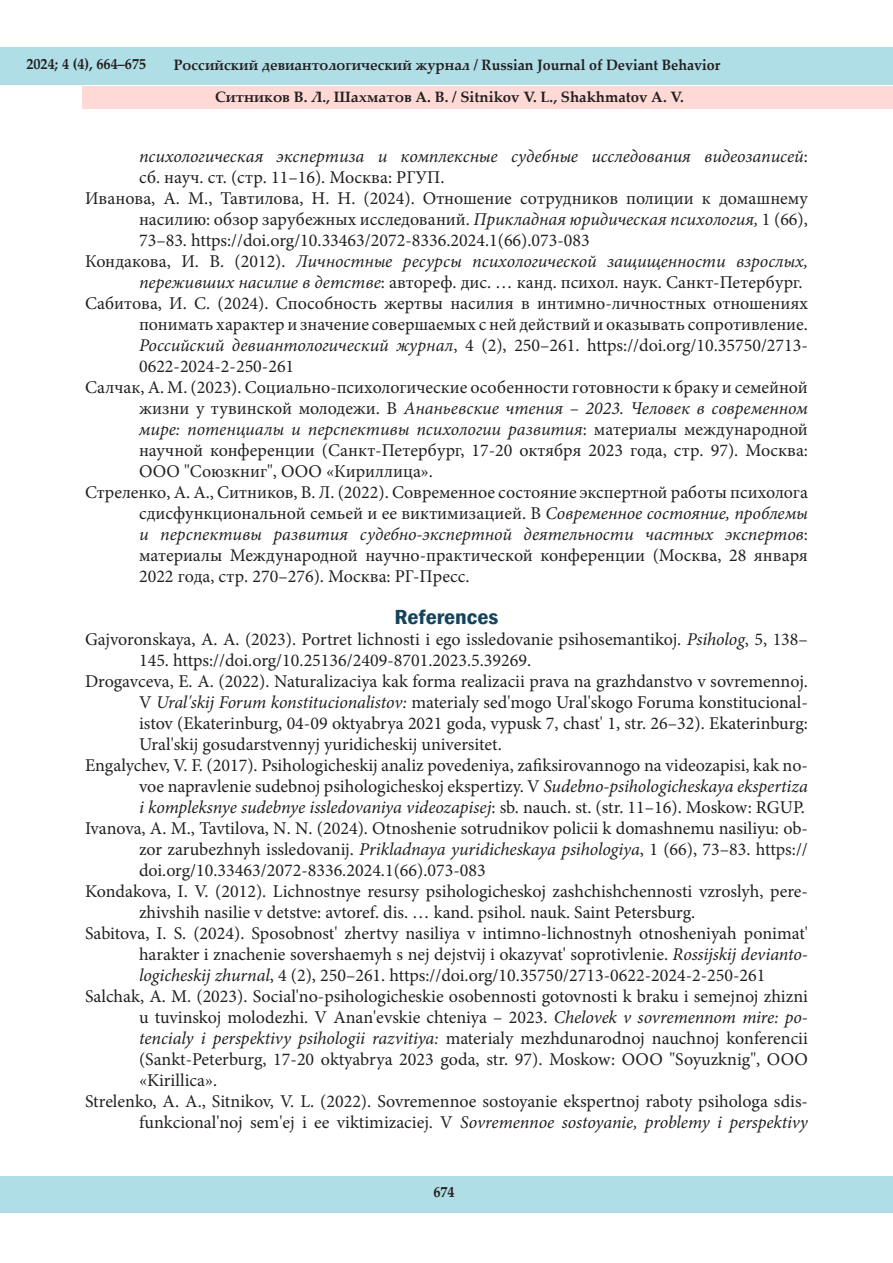
<style>
.page{position:relative;width:893px;height:1263px;background:#fff}
.page>*{position:absolute;margin:0;border:0;box-sizing:border-box;transform-origin:0 0}
.Текст_статьи{font:600 condensed 21px "Franklin Gothic";color:#14435d;scale:1.15 1}
.список_литературы{font:18px/21px "Minion Pro";color:#231f20;text-align:justify}
.список_литературы-2{font:italic 18px/21px "Minion Pro";color:#231f20}
.t1{font:700 15px "Palatino Linotype";color:#231f20;scale:.95 1}
.t2{font:700 15px "Palatino Linotype";color:#231f20}
.s1{font-style:normal}
.s2{font-style:italic}
</style>
<div class="page">
<div style="left:0;top:48px;width:893px;height:37px;background:#afdee6"></div>
<div style="left:0;top:1176px;width:892px;height:37px;background:#afdee6"></div>
<div style="left:82px;top:87px;width:811px;height:22px;background:#ffd9d5"></div>
<p class="t1" style="left:26px;top:54px;width:128px">2024; 4 (4), 664–675</p>
<p class="t1" style="left:174px;top:54px;width:577px">Российский девиантологический журнал / Russian Journal of Deviant Behavior</p>
<p class="t2" style="left:215px;top:86px;width:470px">Ситников В. Л., Шахматов А. В. / Sitnikov V. L., Shakhmatov A. V.</p>
<p class="список_литературы-2" style="left:139px;top:146px;width:670px">психологическая экспертиза и комплексные судебные исследования видеозаписей<span class="s1">: сб. науч. ст. (стр. 11–16). Москва: РГУП.</span></p>
<p class="список_литературы" style="left:139px;top:188px;width:670px;text-indent:-54px">Иванова, А. М., Тавтилова, Н. Н. (2024). Отношение сотрудников полиции к домашнему насилию: обзор зарубежных исследований. <span class="s2">Прикладная юридическая психология,</span> 1 (66), 73–83. https://doi.org/10.33463/2072-8336.2024.1(66).073-083</p>
<p class="список_литературы-2" style="left:139px;top:251px;width:670px;text-indent:-54px"><span class="s1">Кондакова, И. В. (2012).</span> Личностные ресурсы психологической защищенности взрослых, переживших насилие в детстве<span class="s1">: автореф. дис. … канд. психол. наук. Санкт-Петербург.</span></p>
<p class="список_литературы" style="left:139px;top:293px;width:670px;text-indent:-54px">Сабитова, И. С. (2024). Способность жертвы насилия в интимно-личностных отношениях понимать характер и значение совершаемых с ней действий и оказывать сопротивление.<br><span class="s2">Российский девиантологический журнал</span>, 4 (2), 250–261. https://doi.org/10.35750/2713- 0622-2024-2-250-261</p>
<p class="список_литературы" style="left:139px;top:377px;width:670px;text-indent:-54px">Салчак, А. М. (2023). Социально-психологические особенности готовности к браку и семейной жизни у тувинской молодежи. В <span class="s2">Ананьевские чтения – 2023. Человек в современном мире: потенциалы и перспективы психологии развития</span>: материалы международной научной конференции (Санкт-Петербург, 17-20 октября 2023 года, стр. 97). Москва:<br>ООО "Союзкниг", ООО «Кириллица».</p>
<p class="список_литературы" style="left:139px;top:482px;width:670px;text-indent:-54px">Стреленко, А. А., Ситников, В. Л. (2022). Современное состояние экспертной работы психолога сдисфункциональной семьей и ее виктимизацией. В <span class="s2">Современное состояние, проблемы и перспективы развития судебно-экспертной деятельности частных экспертов</span>: материалы Международной научно-практической конференции (Москва, 28 января 2022 года, стр. 270–276). Москва: РГ-Пресс.</p>
<p class="Текст_статьи" style="left:394px;top:603px;width:92px">References</p>
<p class="список_литературы" style="left:139px;top:629px;width:670px;text-indent:-54px">Gajvoronskaya, A. A. (2023). Portret lichnosti i ego issledovanie psihosemantikoj. <span class="s2">Psiholog</span>, 5, 138–<br>145. https://doi.org/10.25136/2409-8701.2023.5.39269.</p>
<p class="список_литературы" style="left:139px;top:671px;width:670px;text-indent:-54px">Drogavceva, E. A. (2022). Naturalizaciya kak forma realizacii prava na grazhdanstvo v sovremennoj.<br>V <span class="s2">Ural'skij Forum konstitucionalistov:</span> materialy sed'mogo Ural'skogo Foruma konstitucional&shy;istov (Ekaterinburg, 04-09 oktyabrya 2021 goda, vypusk 7, chast' 1, str. 26–32). Ekaterinburg:<br>Ural'skij gosudarstvennyj yuridicheskij universitet.</p>
<p class="список_литературы" style="left:139px;top:755px;width:670px;text-indent:-54px">Engalychev, V. F. (2017). Psihologicheskij analiz povedeniya, zafiksirovannogo na videozapisi, kak no&shy;voe napravlenie sudebnoj psihologicheskoj ekspertizy. V <span class="s2">Sudebno-psihologicheskaya ekspertiza i kompleksnye sudebnye issledovaniya videozapisej</span>: sb. nauch. st. (str. 11–16). Moskow: RGUP.</p>
<p class="список_литературы" style="left:139px;top:818px;width:670px;text-indent:-54px">Ivanova, A. M., Tavtilova, N. N. (2024). Otnoshenie sotrudnikov policii k domashnemu nasiliyu: ob&shy;zor zarubezhnyh issledovanij. <span class="s2">Prikladnaya yuridicheskaya psihologiya</span>, 1 (66), 73–83. https:// doi.org/10.33463/2072-8336.2024.1(66).073-083</p>
<p class="список_литературы" style="left:139px;top:881px;width:670px;text-indent:-54px">Kondakova, I. V. (2012). Lichnostnye resursy psihologicheskoj zashchishchennosti vzroslyh, pere&shy;zhivshih nasilie v detstve: avtoref. dis. … kand. psihol. nauk. Saint Petersburg.</p>
<p class="список_литературы" style="left:139px;top:923px;width:670px;text-indent:-54px">Sabitova, I. S. (2024). Sposobnost' zhertvy nasiliya v intimno-lichnostnyh otnosheniyah ponimat' harakter i znachenie sovershaemyh s nej dejstvij i okazyvat' soprotivlenie. <span class="s2">Rossijskij devianto&shy;logicheskij zhurnal</span>, 4 (2), 250–261. https://doi.org/10.35750/2713-0622-2024-2-250-261</p>
<p class="список_литературы" style="left:139px;top:986px;width:670px;text-indent:-54px">Salchak, A. M. (2023). Social'no-psihologicheskie osobennosti gotovnosti k braku i semejnoj zhizni u tuvinskoj molodezhi. V Anan'evskie chteniya – 2023. <span class="s2">Chelovek v sovremennom mire: po&shy;tencialy i perspektivy psihologii razvitiya:</span> materialy mezhdunarodnoj nauchnoj konferencii (Sankt-Peterburg, 17-20 oktyabrya 2023 goda, str. 97). Moskow: OOO "Soyuzknig", OOO «Kirillica».</p>
<p class="список_литературы" style="left:85px;top:1091px;width:724px;text-align:right">Strelenko, A. A., Sitnikov, V. L. (2022). Sovremennoe sostoyanie ekspertnoj raboty psihologa sdis&shy;funkcional'noj sem'ej i ee viktimizaciej. V <span class="s2">Sovremennoe sostoyanie, problemy i perspektivy</span></p>
<p class="t1" style="left:433px;top:1181px;width:24px">674</p>
</div>
